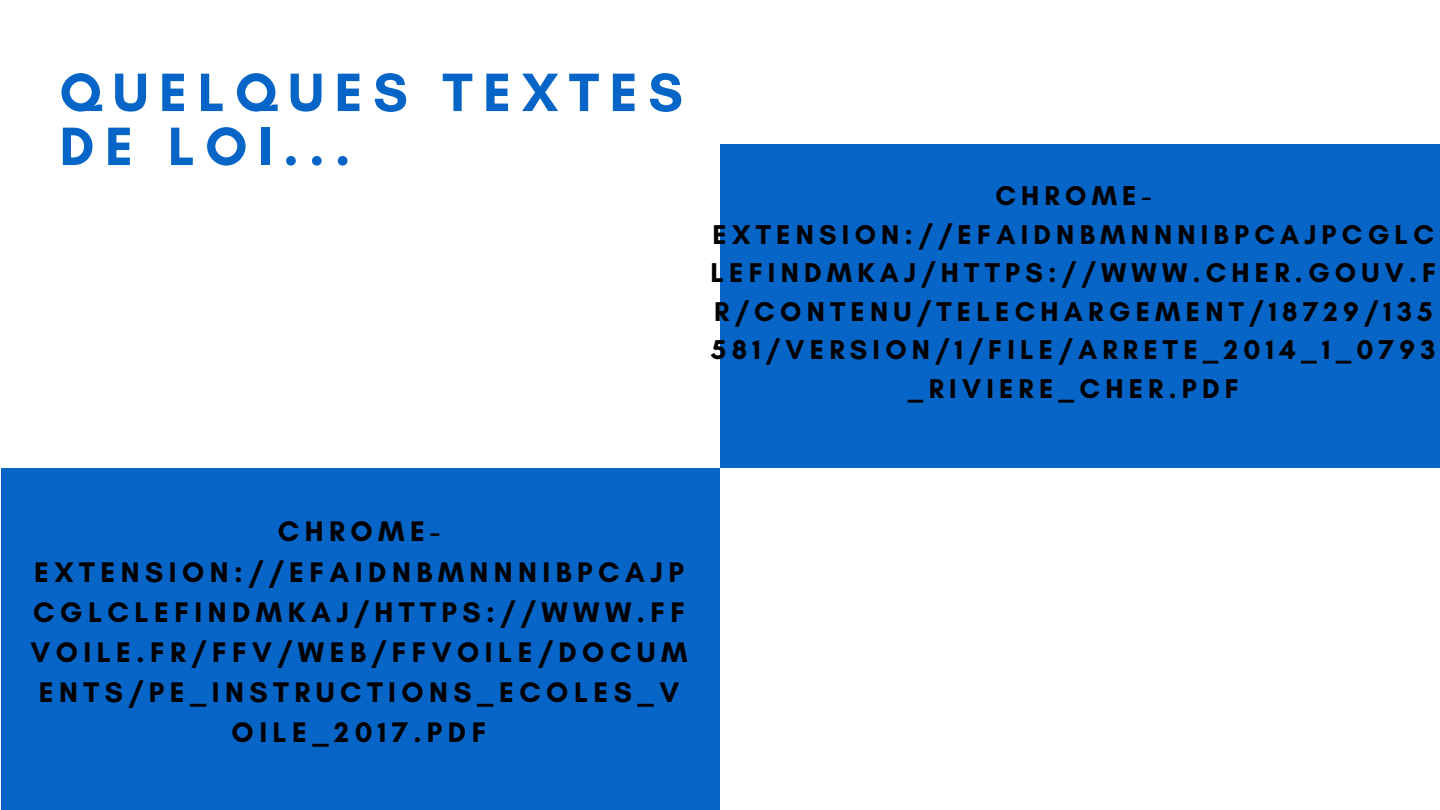
<style>
.page{position:relative;width:1440px;height:810px;background:#fff}
.page>*{position:absolute;margin:0;border:0;box-sizing:border-box;transform-origin:0 0}
.t1{font:700 55px/54px "Glacial Indifference";letter-spacing:.19em;color:#0765c7}
.t2{font:700 28.9px/40.1px "Glacial Indifference";letter-spacing:.19em;color:#000;text-align:center}
.t3{font:700 27.7px/38.5px "Glacial Indifference";letter-spacing:.19em;color:#000;text-align:center}
</style>
<div class="page">
<div style="left:1px;top:468px;width:719px;height:342px;background:#0765c7"></div>
<div style="left:720px;top:144px;width:720px;height:324px;background:#0765c7"></div>
<h1 class="t1" style="left:60px;top:65px;width:625px">QUELQUES TEXTES<br>DE LOI...</h1>
<p class="t3" style="left:710px;top:176px;width:727px">CHROME-<br>EXTENSION://EFAIDNBMNNNIBPCAJPCGLC<br>LEFINDMKAJ/HTTPS://WWW.CHER.GOUV.F<br>R/CONTENU/TELECHARGEMENT/18729/135<br>581/VERSION/1/FILE/ARRETE_2014_1_0793 _RIVIERE_CHER.PDF</p>
<p class="t2" style="left:30px;top:511px;width:659px">CHROME-<br>EXTENSION://EFAIDNBMNNNIBPCAJP<br>CGLCLEFINDMKAJ/HTTPS://WWW.FF<br>VOILE.FR/FFV/WEB/FFVOILE/DOCUM<br>ENTS/PE_INSTRUCTIONS_ECOLES_V<br>OILE_2017.PDF</p>
</div>
